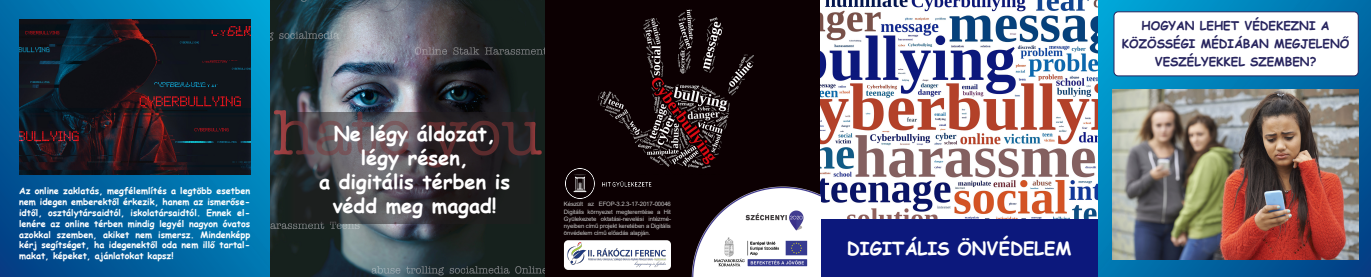
<style>
.page{position:relative;width:1371px;height:277px;background:#fff}
.page>*{position:absolute;margin:0;border:0;box-sizing:border-box;transform-origin:0 0}
.t1{font:700 20px/24px "Comic Sans MS";color:#fff;text-align:center}
.t2{font:700 18px "Comic Sans MS";color:#fff}
.t3{font:700 12px/18px "Comic Sans MS";color:#27245e;text-align:center}
.t4{font:700 9px/10.8px "Comic Sans MS";color:#fff;text-align:justify}
.t5{font:6px/7.2px "Arial";letter-spacing:-.015em;color:#c8c8c8;text-align:justify}
</style>
<div class="page">
<div style="left:545px;top:0;width:276px;height:276px;background:#0c0002"></div>
<svg style="left:1097px;top:0;width:274px;height:276px;background:#0873aa"></svg>
<svg style="left:0;top:0;width:270px;height:276px;background:#006aa5"></svg>
<img style="left:19px;top:20px;width:231px;height:154px">
<img style="left:271px;top:0;width:273px;height:276px">
<svg style="left:285px;top:112px;width:254px;height:111px;background:#3e383b"></svg>
<img style="left:821px;top:0;width:276px;height:219px">
<div style="left:821px;top:219px;width:276px;height:57px;background:#0c187c"></div>
<img style="left:597px;top:9px;width:157px;height:160px">
<img style="left:1112px;top:89px;width:246px;height:170px">
<img style="left:691px;top:185px;width:130px;height:91px">
<div style="left:1114px;top:12px;width:244px;height:64px;background:#fff;border-radius:4px"></div>
<div style="left:1113px;top:11px;width:245px;height:65px;border:1px solid #27245e;border-radius:4px"></div>
<img style="left:565px;top:168px;width:90px;height:30px">
<div style="left:564px;top:240px;width:107px;height:29px;background:#fff;border-radius:4px"></div>
<img style="left:567px;top:242px;width:99px;height:26px">
<p class="t4" style="left:19px;top:185px;width:233px">Az online zaklatás, megfélemlítés a legtöbb esetben nem idegen emberektől érkezik, hanem az ismerőse&shy;idtől, osztálytársaidtól, iskolatársaidtól. Ennek el&shy;lenére az online térben mindig legyél nagyon óvatos azokkal szemben, akiket nem ismersz. Mindenképp kérj segítséget, ha idegenektől oda nem illő tartal&shy;makat, képeket, ajánlatokat kapsz!</p>
<p class="t1" style="left:334px;top:121px;width:163px">Ne légy áldozat,</p>
<p class="t1" style="left:361px;top:145px;width:109px">légy résen,</p>
<p class="t1" style="left:319px;top:169px;width:193px">a digitális térben is védd meg magad!</p>
<p class="t5" style="left:564px;top:200px;width:109px">Készült az EFOP-3.2.3-17-2017-00046<br>Digitális környezet megteremtése a Hit Gyülekezete oktatási-nevelési intézmé&shy;nyeiben című projekt keretében a Digitális önvédelem című előadás alapján.</p>
<p class="t3" style="left:1121px;top:16px;width:229px">HOGYAN LEHET VÉDEKEZNI A<br>KÖZÖSSÉGI MÉDIÁBAN MEGJELENŐ<br>VESZÉLYEKKEL SZEMBEN?</p>
<p class="t2" style="left:847px;top:234px;width:226px">DIGITÁLIS ÖNVÉDELEM</p>
</div>
